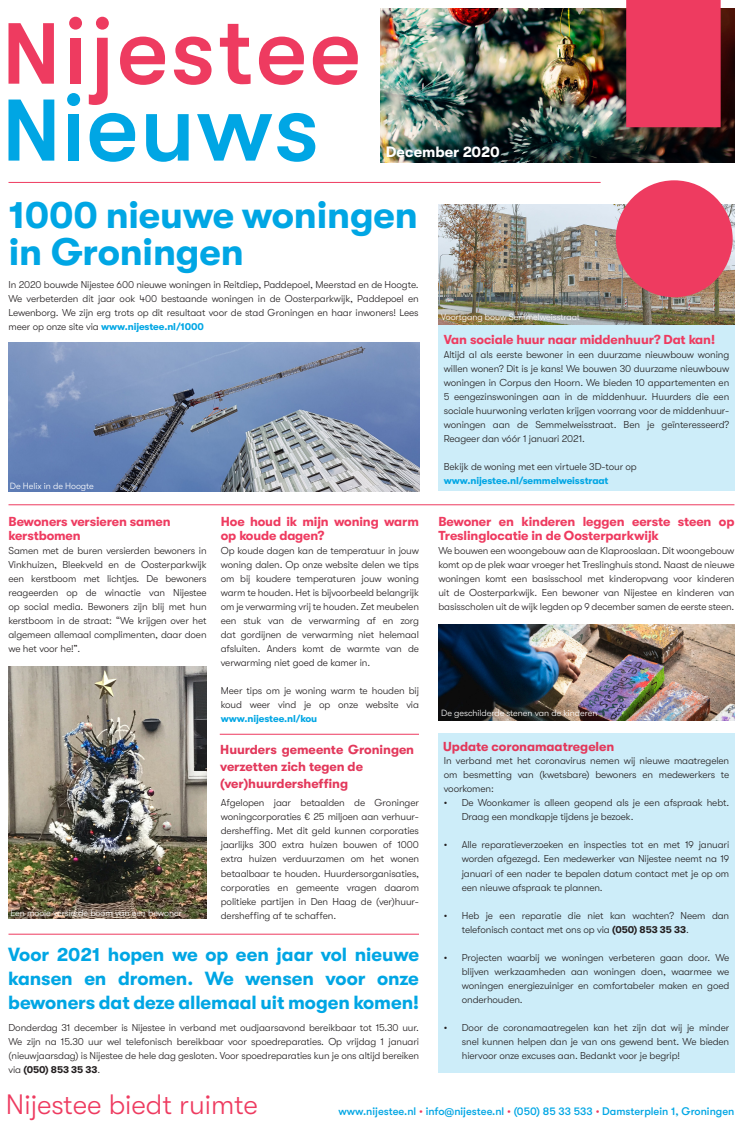
<style>
.page{position:relative;width:743px;height:1126px;background:#fff}
.page>*{position:absolute;margin:0;border:0;box-sizing:border-box;transform-origin:0 0}
.t1{font:700 38px/37px "GT Walsheim";letter-spacing:-.005em;color:#00a6e4}
.t2{font:300 28px "GT Walsheim";color:#ee3b60}
.t3{font:700 19px/24px "GT Walsheim";letter-spacing:-.005em;color:#00a6e4;text-align:justify}
.t4{font:700 15px "GT Walsheim";letter-spacing:-.005em;color:#fff}
.t5{font:700 13px/14px "GT Walsheim";letter-spacing:-.01em;color:#ee3b60}
.t6{font:700 13px/17px "GT Walsheim";letter-spacing:-.005em;color:#e3385b}
.t7{font:500 11px "GT Walsheim";color:#00a6e4}
.t8{font:300 10px/14px "GT Walsheim";letter-spacing:-.01em;color:#231f20;text-align:justify}
.t9{font:700 10px "GT Walsheim";letter-spacing:-.01em;color:#00a6e4}
.t10{font:300 9px "GT Walsheim";letter-spacing:-.005em;color:#fff}
.s1{font-weight:700;color:#00a6e4}
.s2{font-weight:700}
.s3{color:#ee3b60}
</style>
<div class="page">
<div style="left:70px;top:38px;width:11px;height:46px;background:#ee3b60"></div>
<svg style="left:89px;top:38px;width:19px;height:67px"></svg>
<svg style="left:120px;top:37px;width:45px;height:48px"></svg>
<svg style="left:174px;top:37px;width:37px;height:48px"></svg>
<svg style="left:220px;top:24px;width:30px;height:60px"></svg>
<svg style="left:259px;top:37px;width:45px;height:48px"></svg>
<svg style="left:313px;top:37px;width:45px;height:48px"></svg>
<svg style="left:9px;top:23px;width:45px;height:61px"></svg>
<div style="left:96px;top:17px;width:13px;height:13px;background:#ee3b60;border-radius:50%"></div>
<div style="left:69px;top:17px;width:13px;height:13px;background:#ee3b60;border-radius:50%"></div>
<svg style="left:90px;top:113px;width:225px;height:49px"></svg>
<div style="left:68px;top:114px;width:11px;height:47px;background:#00a6e4"></div>
<svg style="left:9px;top:99px;width:45px;height:62px"></svg>
<div style="left:67px;top:93px;width:13px;height:13px;background:#00a6e4;border-radius:50%"></div>
<hr style="left:9px;top:182px;width:591px;height:1px;background:#ee3b60">
<img style="left:380px;top:8px;width:354px;height:154px">
<hr style="left:9px;top:504px;width:725px;height:1px;background:#ee3b60">
<img style="left:9px;top:342px;width:410px;height:149px">
<div style="left:438px;top:204px;width:296px;height:286px;background:#cdedf9"></div>
<img style="left:438px;top:204px;width:296px;height:120px">
<hr style="left:9px;top:933px;width:410px;height:1px;background:#ee3b60">
<svg style="left:614px;top:0;width:118px;height:297px;fill:#ee3b60"></svg>
<img style="left:9px;top:666px;width:197px;height:252px">
<div style="left:438px;top:733px;width:296px;height:339px;background:#cdedf9"></div>
<hr style="left:220px;top:733px;width:199px;height:1px;background:#ee3b60">
<img style="left:438px;top:624px;width:296px;height:96px">
<p class="t4" style="left:386px;top:143px;width:116px">December 2020</p>
<p class="t1" style="left:9px;top:197px;width:410px">1000 nieuwe woningen in Groningen</p>
<p class="t8" style="left:9px;top:278px;width:412px">In 2020 bouwde Nijestee 600 nieuwe woningen in Reitdiep, Paddepoel, Meerstad en de Hoogte.<br>We verbeterden dit jaar ook 400 bestaande woningen in de Oosterparkwijk, Paddepoel en Lewenborg. We zijn erg trots op dit resultaat voor de stad Groningen en haar inwoners! Lees meer op onze site via <span class="s1">www.nijestee.nl/1000</span></p>
<p class="t10" style="left:10px;top:480px;width:85px">De Helix in de Hoogte</p>
<p class="t5" style="left:9px;top:515px;width:164px">Bewoners versieren samen</p>
<p class="t5" style="left:9px;top:529px;width:74px">kerstbomen</p>
<p class="t8" style="left:9px;top:544px;width:200px">Samen met de buren versierden bewoners in Vinkhuizen, Bleekveld en de Oosterparkwijk een kerstboom met lichtjes. De bewoners reageerden op de winactie van Nijestee op social media. Bewoners zijn blij met hun kerstboom in de straat: “We krijgen over het algemeen allemaal complimenten, daar doen we het voor he!”.</p>
<p class="t10" style="left:10px;top:908px;width:173px">Een mooie versierde boom van een bewoner</p>
<p class="t5" style="left:221px;top:515px;width:200px">Hoe houd ik mijn woning warm op koude dagen?</p>
<p class="t8" style="left:221px;top:544px;width:200px">Op koude dagen kan de temperatuur in jouw woning dalen. Op onze website delen we tips om bij koudere temperaturen jouw woning warm te houden. Het is bijvoorbeeld belangrijk om je verwarming vrij te houden. Zet meubelen een stuk van de verwarming af en zorg dat gordijnen de verwarming niet helemaal afsluiten. Anders komt de warmte van de verwarming niet goed de kamer in.</p>
<p class="t8" style="left:221px;top:684px;width:200px">Meer tips om je woning warm te houden bij koud weer vind je op onze website via <span class="s1">www.nijestee.nl/kou</span></p>
<p class="t6" style="left:220px;top:741px;width:195px">Huurders gemeente Groningen verzetten zich tegen de</p>
<p class="t6" style="left:220px;top:775px;width:129px">(ver)huurdersheffing</p>
<p class="t8" style="left:221px;top:796px;width:200px">Afgelopen jaar betaalden de Groninger woningcorporaties € 25 miljoen aan verhuur&shy;dersheffing. Met dit geld kunnen corporaties jaarlijks 300 extra huizen bouwen of 1000 extra huizen verduurzamen om het wonen betaalbaar te houden. Huurdersorganisaties, corporaties en gemeente vragen daarom politieke partijen in Den Haag de (ver)huur&shy;dersheffing af te schaffen.</p>
<p class="t3" style="left:8px;top:941px;width:412px">Voor 2021 hopen we op een jaar vol nieuwe kansen en dromen. We wensen voor onze bewoners dat deze allemaal uit mogen komen!</p>
<p class="t8" style="left:9px;top:1020px;width:412px">Donderdag 31 december is Nijestee in verband met oudjaarsavond bereikbaar tot 15.30 uur.<br>We zijn na 15.30 uur wel telefonisch bereikbaar voor spoedreparaties. Op vrijdag 1 januari (nieuwjaarsdag) is Nijestee de hele dag gesloten. Voor spoedreparaties kun je ons altijd bereiken via <span class="s2">(050) 853 35 33</span>.</p>
<p class="t10" style="left:441px;top:312px;width:140px">Voortgang bouw Semmelweisstraat</p>
<p class="t5" style="left:444px;top:333px;width:273px">Van sociale huur naar middenhuur? Dat kan!</p>
<p class="t8" style="left:444px;top:348px;width:287px">Altijd al als eerste bewoner in een duurzame nieuwbouw woning willen wonen? Dit is je kans! We bouwen 30 duurzame nieuwbouw woningen in Corpus den Hoorn. We bieden 10 appartementen en 5 eengezinswoningen aan in de middenhuur. Huurders die een sociale huurwoning verlaten krijgen voorrang voor de middenhuur&shy;woningen aan de Semmelweisstraat. Ben je geïnteresseerd?<br>Reageer dan vóór 1 januari 2021.</p>
<p class="t8" style="left:444px;top:460px;width:194px">Bekijk de woning met een virtuele 3D-tour op</p>
<p class="t9" style="left:444px;top:475px;width:166px">www.nijestee.nl/semmelweisstraat</p>
<p class="t5" style="left:438px;top:515px;width:297px">Bewoner en kinderen leggen eerste steen op<br>Treslinglocatie in de Oosterparkwijk</p>
<p class="t8" style="left:438px;top:544px;width:297px">We bouwen een woongebouw aan de Klaprooslaan. Dit woongebouw komt op de plek waar vroeger het Treslinghuis stond. Naast de nieuwe woningen komt een basisschool met kinderopvang voor kinderen uit de Oosterparkwijk. Een bewoner van Nijestee en kinderen van basisscholen uit de wijk legden op 9 december samen de eerste steen.</p>
<p class="t10" style="left:441px;top:707px;width:158px">De geschilderde stenen van de kinderen</p>
<p class="t6" style="left:443px;top:737px;width:172px">Update coronamaatregelen</p>
<p class="t8" style="left:444px;top:754px;width:287px">In verband met het coronavirus nemen wij nieuwe maatregelen om besmetting van (kwetsbare) bewoners en medewerkers te voorkomen:</p>
<p class="t8" style="left:462px;top:796px;width:269px;text-indent:-18px">• De Woonkamer is alleen geopend als je een afspraak hebt.<br>Draag een mondkapje tijdens je bezoek.</p>
<p class="t8" style="left:462px;top:838px;width:269px;text-indent:-18px">• Alle reparatieverzoeken en inspecties tot en met 19 januari worden afgezegd. Een medewerker van Nijestee neemt na 19 januari of een nader te bepalen datum contact met je op om een nieuwe afspraak te plannen.</p>
<p class="t8" style="left:462px;top:908px;width:269px;text-indent:-18px">• Heb je een reparatie die niet kan wachten? Neem dan telefonisch contact met ons op via <span class="s2">(050) 853 35 33</span>.</p>
<p class="t8" style="left:462px;top:950px;width:269px;text-indent:-18px">• Projecten waarbij we woningen verbeteren gaan door. We blijven werkzaamheden aan woningen doen, waarmee we woningen energiezuiniger en comfortabeler maken en goed onderhouden.</p>
<p class="t8" style="left:462px;top:1020px;width:269px;text-indent:-18px">• Door de coronamaatregelen kan het zijn dat wij je minder snel kunnen helpen dan je van ons gewend bent. We bieden hiervoor onze excuses aan. Bedankt voor je begrip!</p>
<p class="t2" style="left:6px;top:1088px;width:253px">Nijestee biedt ruimte</p>
<p class="t7" style="left:338px;top:1104px;width:397px">www.nijestee.nl <span class="s3">•</span> info@nijestee.nl <span class="s3">•</span> (050) 85 33 533 <span class="s3">•</span> Damsterplein 1, Groningen</p>
</div>
